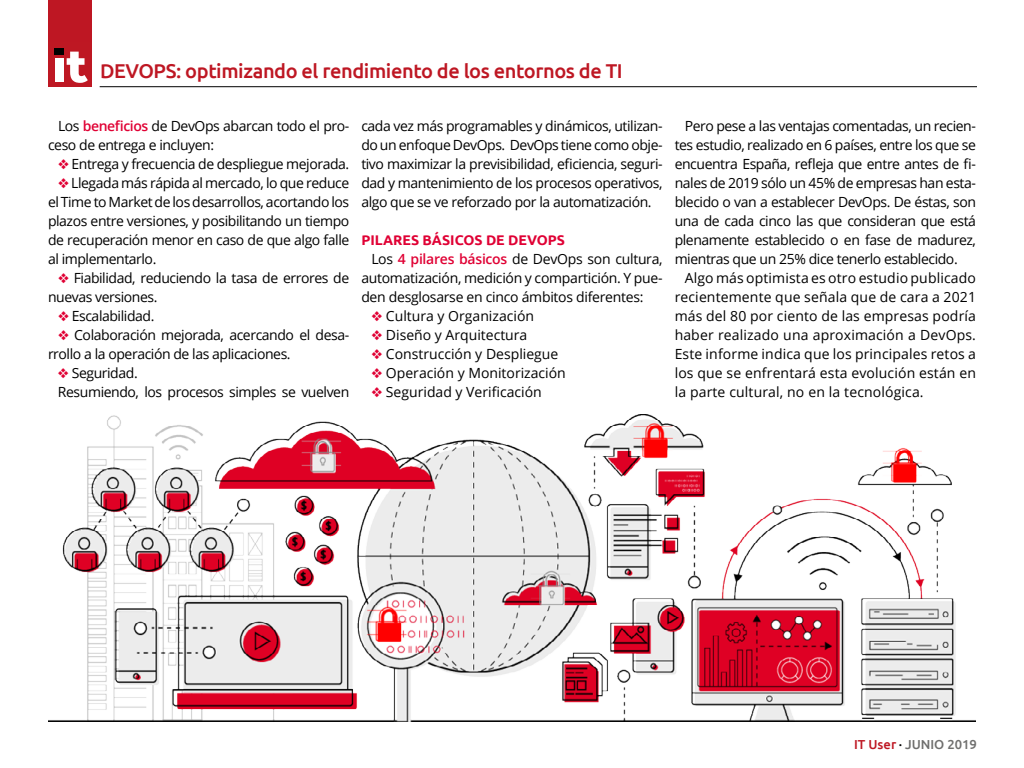
<style>
.page{position:relative;width:1024px;height:768px;background:#fff}
.page>*{position:absolute;margin:0;border:0;box-sizing:border-box;transform-origin:0 0}
.t1{font:500 20px "Ubuntu";letter-spacing:-.02em;color:#be1723}
.t2{font:14px/19px "Open Sans";letter-spacing:-.03em;color:#000;text-align:justify}
.t3{font:14px "Open Sans";color:#000}
.t4{font:700 14px "Ubuntu";color:#e00034}
.t5{font:500 13px "Ubuntu";color:#6f6f6e}
.s1{font-weight:600;color:#e00034}
.s2{color:#e00034}
.s3{color:#be1723}
.s4{color:#000}
</style>
<div class="page">
<hr style="left:100px;top:86px;width:877px;height:1px;background:#000">
<div style="left:48px;top:0;width:44px;height:87px;background:#be1723"></div>
<div style="left:55px;top:48px;width:9px;height:7px;background:#000"></div>
<div style="left:55px;top:58px;width:9px;height:24px;background:#fff"></div>
<svg style="left:67px;top:52px;width:21px;height:31px"></svg>
<img style="left:48px;top:414px;width:928px;height:308px">
<h1 class="t1" style="left:100px;top:58px;width:524px">DEVOPS: optimizando el rendimiento de los entornos de TI</h1>
<p class="t2" style="left:48px;top:116px;width:303px;text-indent:10px">Los <span class="s1">beneficios</span> de DevOps abarcan todo el pro&shy;ceso de entrega e incluyen:</p>
<p class="t2" style="left:58px;top:154px;width:293px"><span class="s2">❖</span> Entrega y frecuencia de despliegue mejorada.</p>
<p class="t2" style="left:48px;top:173px;width:303px;text-indent:10px"><span class="s2">❖</span> Llegada más rápida al mercado, lo que reduce el Time to Market de los desarrollos, acortando los plazos entre versiones, y posibilitando un tiempo de recuperación menor en caso de que algo falle al implementarlo.</p>
<p class="t2" style="left:48px;top:268px;width:303px;text-indent:10px"><span class="s2">❖</span> Fiabilidad, reduciendo la tasa de errores de nuevas versiones.</p>
<p class="t2" style="left:58px;top:306px;width:98px"><span class="s2">❖</span> Escalabilidad.</p>
<p class="t2" style="left:48px;top:325px;width:303px;text-indent:10px"><span class="s2">❖</span> Colaboración mejorada, acercando el desa&shy;rrollo a la operación de las aplicaciones.</p>
<p class="t2" style="left:58px;top:363px;width:293px"><span class="s2">❖</span> Seguridad.<br>Resumiendo, los procesos simples se vuelven</p>
<p class="t2" style="left:361px;top:116px;width:303px">cada vez más programables y dinámicos, utilizan&shy;do un enfoque DevOps. DevOps tiene como obje&shy;tivo maximizar la previsibilidad, eficiencia, seguri&shy;dad y mantenimiento de los procesos operativos, algo que se ve reforzado por la automatización.</p>
<p class="t4" style="left:361px;top:231px;width:205px">PILARES BÁSICOS DE DEVOPS</p>
<p class="t2" style="left:361px;top:249px;width:303px;text-indent:10px">Los <span class="s1">4 pilares básicos</span> de DevOps son cultura, automatización, medición y compartición. Y pue&shy;den desglosarse en cinco ámbitos diferentes:</p>
<p class="t3" style="left:371px;top:306px;width:164px"><span class="s2">❖</span> Cultura y Organización</p>
<p class="t3" style="left:371px;top:325px;width:158px"><span class="s2">❖</span> Diseño y Arquitectura</p>
<p class="t3" style="left:371px;top:344px;width:189px"><span class="s2">❖</span> Construcción y Despliegue</p>
<p class="t3" style="left:371px;top:363px;width:196px"><span class="s2">❖</span> Operación y Monitorización</p>
<p class="t3" style="left:371px;top:382px;width:172px"><span class="s2">❖</span> Seguridad y Verificación</p>
<p class="t2" style="left:675px;top:116px;width:303px;text-indent:10px">Pero pese a las ventajas comentadas, un recien&shy;tes estudio, realizado en 6 países, entre los que se encuentra España, refleja que entre antes de fi&shy;nales de 2019 sólo un 45% de empresas han esta&shy;blecido o van a establecer DevOps. De éstas, son una de cada cinco las que consideran que está plenamente establecido o en fase de madurez, mientras que un 25% dice tenerlo establecido.</p>
<p class="t2" style="left:675px;top:268px;width:303px;text-indent:10px">Algo más optimista es otro estudio publicado recientemente que señala que de cara a 2021 más del 80 por ciento de las empresas podría haber realizado una aproximación a DevOps.<br>Este informe indica que los principales retos a los que se enfrentará esta evolución están en la parte cultural, no en la tecnológica.</p>
<p class="t5" style="left:854px;top:736px;width:124px"><span class="s3">IT User</span> <span class="s4">·</span> JUNIO 2019</p>
</div>
